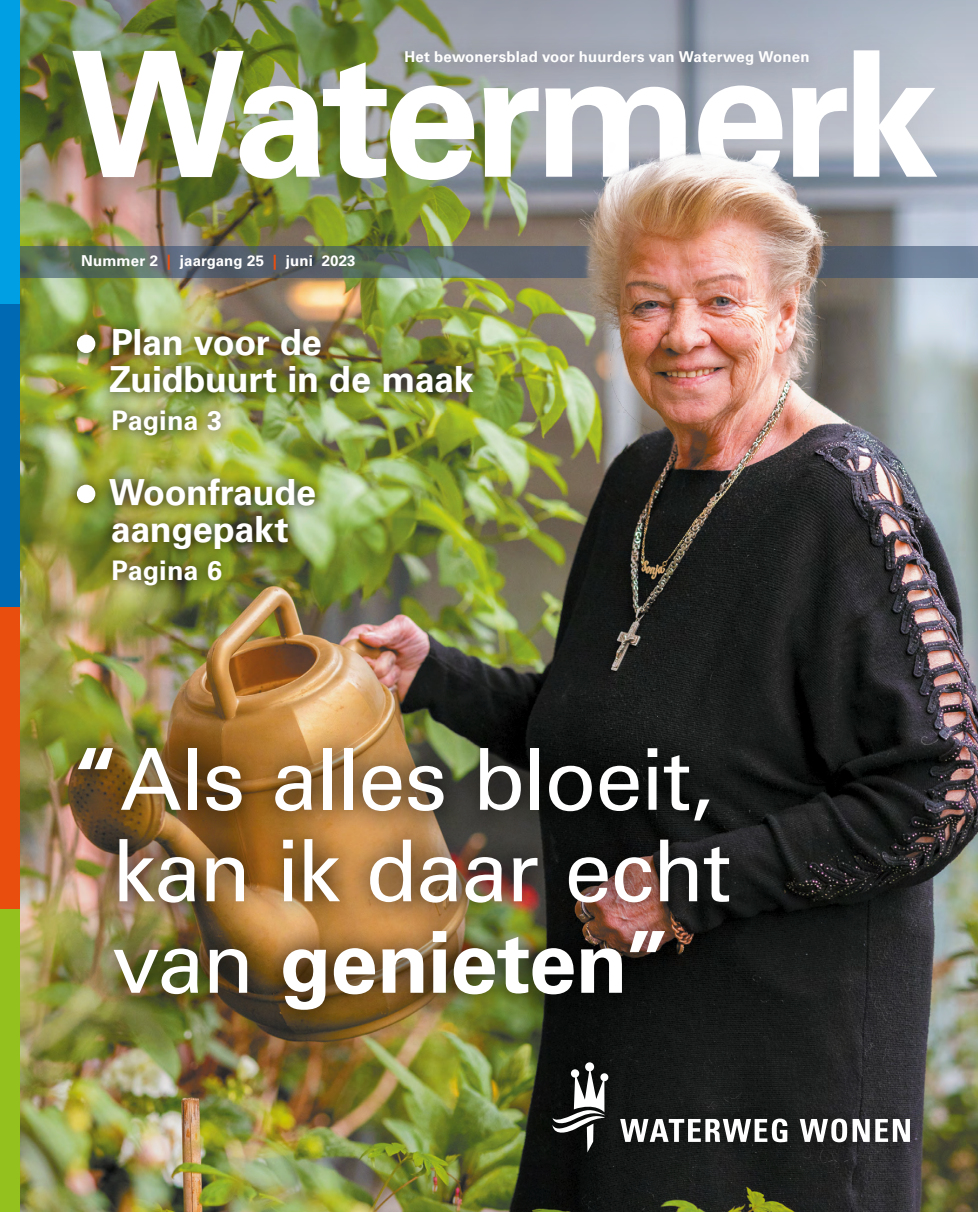
<style>
.page{position:relative;width:978px;height:1212px;background:#fff}
.page>*{position:absolute;margin:0;border:0;box-sizing:border-box;transform-origin:0 0}
.t1{font:700 174.75px "Univers LT Std";letter-spacing:-.045em;color:#fff}
.t2{font:85.5px/91.5px "Univers LT Std";letter-spacing:-.025em;color:#fff;text-align:center}
.t3{font:700 36px/37.5px "Univers LT Std";letter-spacing:-.015em;color:#fff}
.t4{font:700 27px "Univers LT Std";letter-spacing:.005em;color:#fff}
.t5{font:700 15px "Univers LT Std";letter-spacing:.01em;color:#fff}
.s1{color:#e94e0f}
.s2{font-size:51px}
.s3{font-weight:700}
</style>
<div class="page">
<img style="left:19px;top:0;width:959px;height:1212px">
<div style="left:64px;top:315px;width:422px;height:283px;background:#000;opacity:.9"></div>
<div style="left:56px;top:725px;width:695px;height:308px;background:#000;opacity:.91"></div>
<svg style="left:19px;top:246px;width:959px;height:31px;background:#767574"></svg>
<div style="left:29px;top:4px;width:949px;height:230px;background:#000;opacity:.1"></div>
<div style="left:0;top:909px;width:19px;height:303px;background:#95c11f"></div>
<div style="left:0;top:606px;width:19px;height:303px;background:#e94e0f"></div>
<div style="left:0;top:303px;width:19px;height:303px;background:#0069b4"></div>
<div style="left:0;top:0;width:19px;height:303px;background:#009fe3"></div>
<div style="left:540px;top:1049px;width:384px;height:114px;background:#000;opacity:.46"></div>
<div style="left:585px;top:1062px;width:9px;height:9px;background:#fff;border-radius:50%"></div>
<div style="left:600px;top:1073px;width:8px;height:8px;background:#fff;border-radius:50%"></div>
<svg style="left:620px;top:1118px;width:168px;height:24px"></svg>
<svg style="left:800px;top:1118px;width:47px;height:24px"></svg>
<svg style="left:853px;top:1119px;width:57px;height:23px"></svg>
<svg style="left:552px;top:1067px;width:53px;height:85px"></svg>
<h1 class="t1" style="left:70px;top:13px;width:871px">Watermerk</h1>
<p class="t5" style="left:404px;top:48px;width:407px">Het bewonersblad voor huurders van Waterweg Wonen</p>
<p class="t5" style="left:81px;top:252px;width:276px">Nummer 2 <span class="s1">|</span> jaargang 25 <span class="s1">|</span> juni 2023</p>
<h3 class="t3" style="left:109px;top:324px;width:366px;text-indent:-32px"><span class="s2">•</span> Plan voor de<br>Zuidbuurt in de maak</h3>
<h3 class="t4" style="left:111px;top:404px;width:112px">Pagina 3</h3>
<h3 class="t3" style="left:77px;top:474px;width:241px;text-align:center"><span class="s2">•</span> Woonfraude aangepakt</h3>
<h3 class="t4" style="left:111px;top:554px;width:112px">Pagina 6</h3>
<h2 class="t2" style="left:72px;top:734px;width:661px"><span class="s3">“</span>Als alles bloeit, kan ik daar echt van <span class="s3">genieten”</span></h2>
</div>
